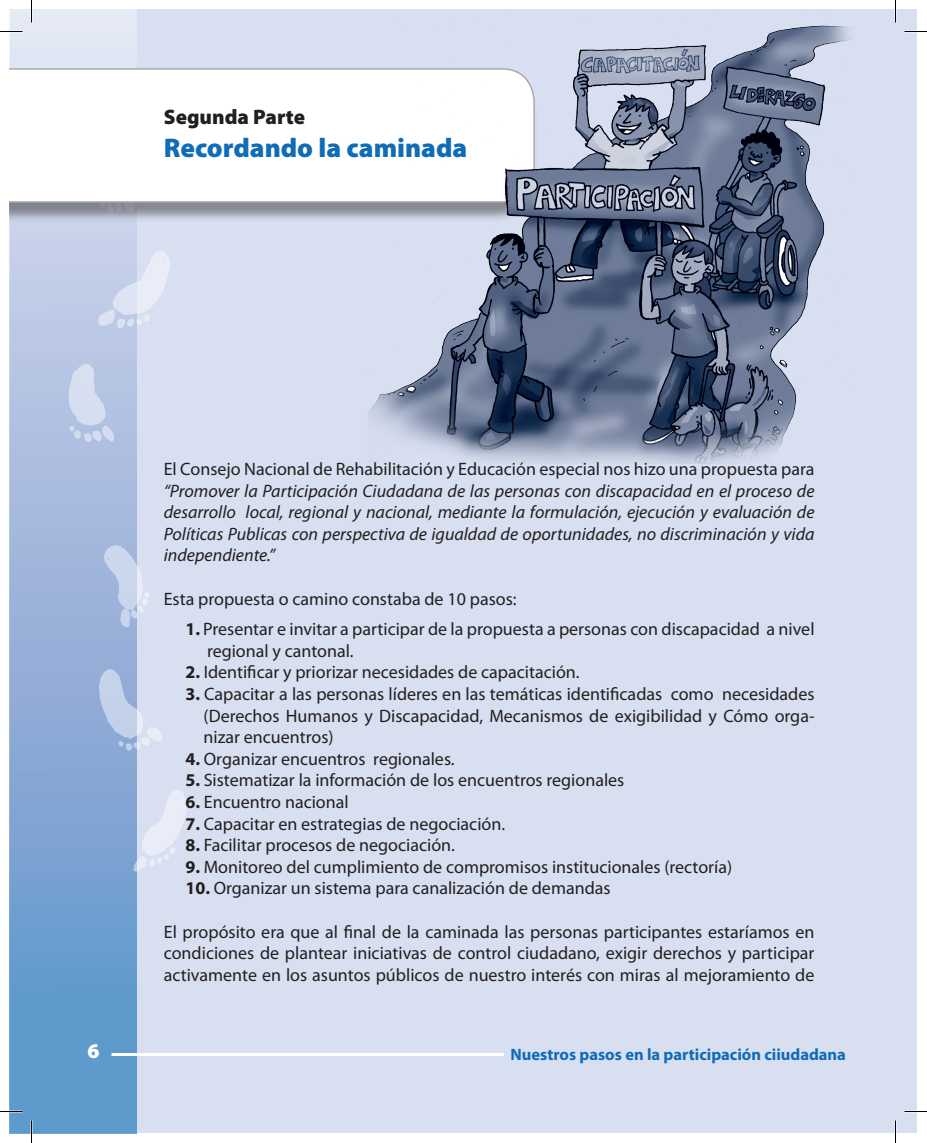
<style>
.page{position:relative;width:927px;height:1143px;background:#fff}
.page>*{position:absolute;margin:0;border:0;box-sizing:border-box;transform-origin:0 0}
.t1{font:900 27px "Myriad Pro";color:#0f6cb6}
.t2{font:900 21px "Myriad Pro";color:#231f20}
.t3{font:900 21px "Myriad Pro";color:#fff}
.t4{font:18px/21.6px "Myriad Pro";color:#231f20;text-align:justify}
.t5{font:italic 18px/21.6px "Myriad Pro";color:#231f20;text-align:justify}
.t6{font:700 16.5px "Myriad Pro";color:#0f6cb6}
.s1{font-weight:700}
</style>
<div class="page">
<div style="left:10px;top:10px;width:886px;height:1123px;background:#d8dff0"></div>
<svg style="left:10px;top:10px;width:127px;height:1123px"></svg>
<img style="left:20px;top:222px;width:166px;height:668px">
<hr style="left:111px;top:1053px;width:393px;height:3px;background:#fff">
<div style="left:896px;top:10px;width:21px;height:1123px;background:#d8dff0"></div>
<div style="left:10px;top:71px;width:528px;height:151px;background:#231f20;opacity:.45"></div>
<div style="left:10px;top:68px;width:332px;height:135px;background:#fff"></div>
<img style="left:342px;top:20px;width:509px;height:444px">
<svg style="left:0;top:31px;width:22px;height:1px"></svg>
<svg style="left:904px;top:31px;width:23px;height:1px"></svg>
<svg style="left:0;top:1111px;width:22px;height:1px"></svg>
<svg style="left:904px;top:1111px;width:23px;height:1px"></svg>
<svg style="left:31px;top:0;width:1px;height:22px"></svg>
<svg style="left:31px;top:1120px;width:1px;height:23px"></svg>
<svg style="left:895px;top:0;width:1px;height:22px"></svg>
<svg style="left:895px;top:1120px;width:1px;height:23px"></svg>
<p class="t2" style="left:164px;top:103px;width:143px">Segunda Parte</p>
<h1 class="t1" style="left:164px;top:129px;width:305px">Recordando la caminada</h1>
<p class="t4" style="left:164px;top:458px;width:652px">El Consejo Nacional de Rehabilitación y Educación especial nos hizo una propuesta para</p>
<p class="t5" style="left:164px;top:480px;width:652px">“Promover la Participación Ciudadana de las personas con discapacidad en el proceso de desarrollo local, regional y nacional, mediante la formulación, ejecución y evaluación de Políticas Publicas con perspectiva de igualdad de oportunidades, no discriminación y vida independiente.”</p>
<p class="t4" style="left:164px;top:588px;width:354px">Esta propuesta o camino constaba de 10 pasos:</p>
<p class="t4" style="left:207px;top:618px;width:609px;text-indent:-22px"><span class="s1">1.</span> Presentar e invitar a participar de la propuesta a personas con discapacidad a nivel regional y cantonal.</p>
<p class="t4" style="left:185px;top:661px;width:396px"><span class="s1">2.</span> Identificar y priorizar necesidades de capacitación.</p>
<p class="t4" style="left:204px;top:683px;width:612px;text-indent:-18px"><span class="s1">3.</span> Capacitar a las personas líderes en las temáticas identificadas como necesidades (Derechos Humanos y Discapacidad, Mecanismos de exigibilidad y Cómo orga&shy;nizar encuentros)</p>
<p class="t4" style="left:185px;top:748px;width:271px"><span class="s1">4.</span> Organizar encuentros regionales.</p>
<p class="t4" style="left:185px;top:769px;width:441px"><span class="s1">5.</span> Sistematizar la información de los encuentros regionales</p>
<p class="t4" style="left:185px;top:791px;width:165px"><span class="s1">6.</span> Encuentro nacional</p>
<p class="t4" style="left:185px;top:813px;width:321px"><span class="s1">7.</span> Capacitar en estrategias de negociación.</p>
<p class="t4" style="left:185px;top:834px;width:271px"><span class="s1">8.</span> Facilitar procesos de negociación.</p>
<p class="t4" style="left:185px;top:856px;width:548px"><span class="s1">9.</span> Monitoreo del cumplimiento de compromisos institucionales (rectoría)</p>
<p class="t4" style="left:185px;top:877px;width:427px"><span class="s1">10.</span> Organizar un sistema para canalización de demandas</p>
<p class="t4" style="left:164px;top:921px;width:652px">El propósito era que al final de la caminada las personas participantes estaríamos en condiciones de plantear iniciativas de control ciudadano, exigir derechos y participar activamente en los asuntos públicos de nuestro interés con miras al mejoramiento de</p>
<p class="t3" style="left:87px;top:1037px;width:14px">6</p>
<p class="t6" style="left:510px;top:1043px;width:337px">Nuestros pasos en la participación ciiudadana</p>
</div>
